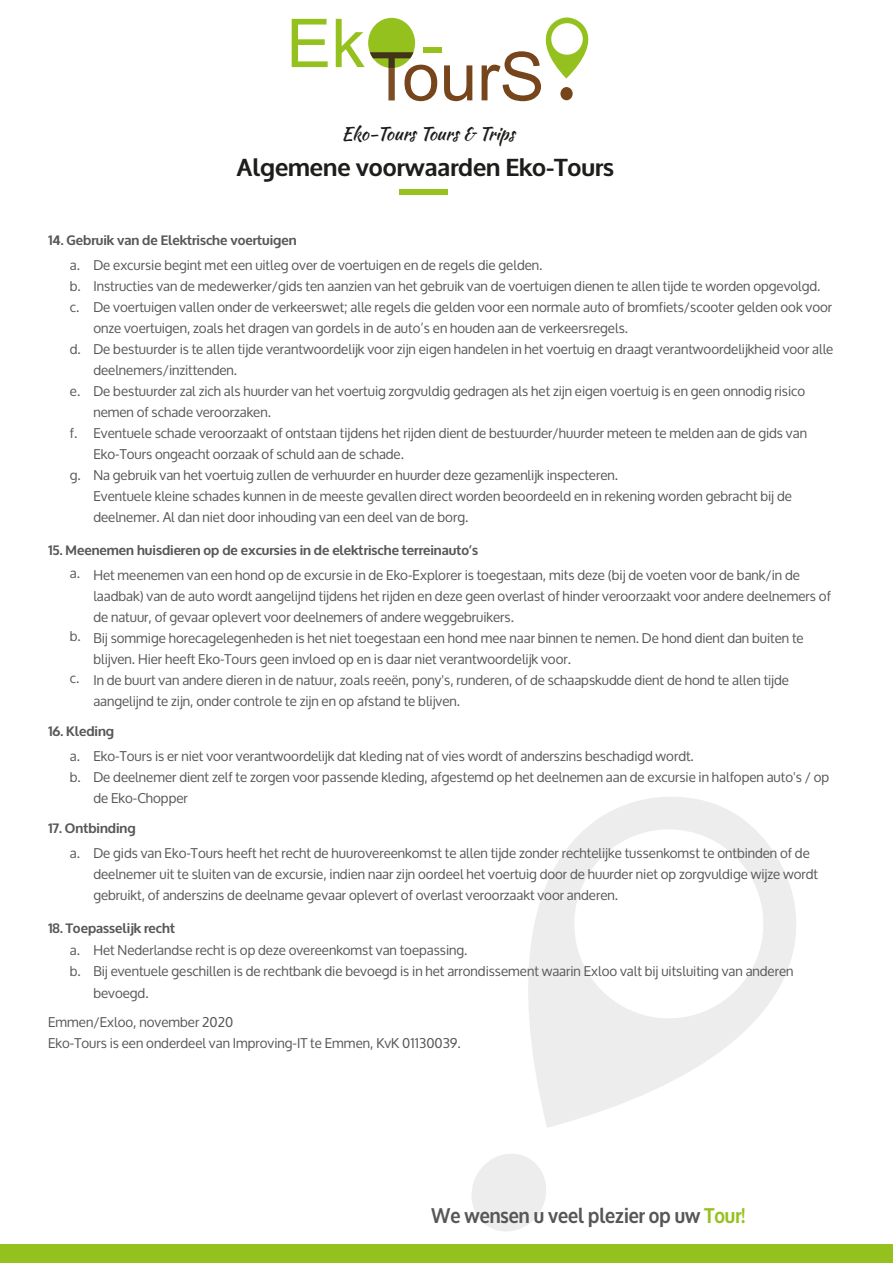
<style>
.page{position:relative;width:893px;height:1263px;background:#fff}
.page>*{position:absolute;margin:0;border:0;box-sizing:border-box;transform-origin:0 0}
.t1{font:700 24.3px "Oxygen";color:#1d1d1b}
.t2{font:700 21px "Oxygen";color:#575756;scale:.88 1}
.t3{font:18px "Kaushan Script";letter-spacing:-.01em;color:#1d1d1b}
.t4{font:13.5px/21px "Oxygen";color:#575756}
.t5{font:700 13.5px "Oxygen";color:#575756}
.s1{color:#95c11f}
</style>
<div class="page">
<svg style="left:528px;top:797px;width:268px;height:331px"></svg>
<svg style="left:472px;top:1154px;width:74px;height:78px"></svg>
<div style="left:399px;top:190px;width:48px;height:5px;background:#95c121"></div>
<svg style="left:292px;top:19px;width:36px;height:48px"></svg>
<div style="left:423px;top:47px;width:18px;height:6px;background:#95c11f"></div>
<svg style="left:444px;top:65px;width:28px;height:36px"></svg>
<svg style="left:482px;top:17px;width:107px;height:84px"></svg>
<svg style="left:336px;top:19px;width:101px;height:82px"></svg>
<div style="left:0;top:1244px;width:893px;height:19px;background:#95c11f"></div>
<h3 class="t3" style="left:341px;top:120px;width:175px">Eko-Tours Tours &amp; Trips</h3>
<h1 class="t1" style="left:237px;top:152px;width:378px">Algemene voorwaarden Eko-Tours</h1>
<p class="t5" style="left:48px;top:231px;width:250px">14. Gebruik van de Elektrische voertuigen</p>
<p class="t4" style="left:70px;top:254px;width:12px;text-align:justify">a. b. c.</p>
<p class="t4" style="left:70px;top:338px;width:12px">d.</p>
<p class="t4" style="left:70px;top:380px;width:12px">e.</p>
<p class="t4" style="left:70px;top:422px;width:9px">f.</p>
<p class="t4" style="left:70px;top:464px;width:12px">g.</p>
<p class="t4" style="left:93px;top:254px;width:742px">De excursie begint met een uitleg over de voertuigen en de regels die gelden.<br>Instructies van de medewerker/gids ten aanzien van het gebruik van de voertuigen dienen te allen tijde te worden opgevolgd.<br>De voertuigen vallen onder de verkeerswet; alle regels die gelden voor een normale auto of bromfiets/scooter gelden ook voor onze voertuigen, zoals het dragen van gordels in de auto’s en houden aan de verkeersregels.<br>De bestuurder is te allen tijde verantwoordelijk voor zijn eigen handelen in het voertuig en draagt verantwoordelijkheid voor alle deelnemers/inzittenden.<br>De bestuurder zal zich als huurder van het voertuig zorgvuldig gedragen als het zijn eigen voertuig is en geen onnodig risico nemen of schade veroorzaken.<br>Eventuele schade veroorzaakt of ontstaan tijdens het rijden dient de bestuurder/huurder meteen te melden aan de gids van Eko-Tours ongeacht oorzaak of schuld aan de schade.<br>Na gebruik van het voertuig zullen de verhuurder en huurder deze gezamenlijk inspecteren.<br>Eventuele kleine schades kunnen in de meeste gevallen direct worden beoordeeld en in rekening worden gebracht bij de deelnemer. Al dan niet door inhouding van een deel van de borg.</p>
<p class="t5" style="left:48px;top:541px;width:431px">15. Meenemen huisdieren op de excursies in de elektrische terreinauto’s</p>
<p class="t4" style="left:70px;top:563px;width:12px">a.</p>
<p class="t4" style="left:93px;top:564px;width:739px">Het meenemen van een hond op de excursie in de Eko-Explorer is toegestaan, mits deze (bij de voeten voor de bank/in de laadbak) van de auto wordt aangelijnd tijdens het rijden en deze geen overlast of hinder veroorzaakt voor andere deelnemers of de natuur, of gevaar oplevert voor deelnemers of andere weggebruikers.<br>Bij sommige horecagelegenheden is het niet toegestaan een hond mee naar binnen te nemen. De hond dient dan buiten te blijven. Hier heeft Eko-Tours geen invloed op en is daar niet verantwoordelijk voor.<br>In de buurt van andere dieren in de natuur, zoals reeën, pony's, runderen, of de schaapskudde dient de hond te allen tijde aangelijnd te zijn, onder controle te zijn en op afstand te blijven.</p>
<p class="t5" style="left:48px;top:723px;width:68px">16. Kleding</p>
<p class="t4" style="left:70px;top:746px;width:12px">a. b.</p>
<p class="t4" style="left:93px;top:746px;width:737px">Eko-Tours is er niet voor verantwoordelijk dat kleding nat of vies wordt of anderszins beschadigd wordt.<br>De deelnemer dient zelf te zorgen voor passende kleding, afgestemd op het deelnemen aan de excursie in halfopen auto's / op de Eko-Chopper</p>
<p class="t5" style="left:48px;top:820px;width:89px">17. Ontbinding</p>
<p class="t4" style="left:93px;top:843px;width:726px;text-indent:-23px">a. De gids van Eko-Tours heeft het recht de huurovereenkomst te allen tijde zonder rechtelijke tussenkomst te ontbinden of de deelnemer uit te sluiten van de excursie, indien naar zijn oordeel het voertuig door de huurder niet op zorgvuldige wijze wordt gebruikt, of anderszins de deelname gevaar oplevert of overlast veroorzaakt voor anderen.</p>
<p class="t5" style="left:48px;top:920px;width:129px">18. Toepasselijk recht</p>
<p class="t4" style="left:70px;top:940px;width:12px">a. b.</p>
<p class="t4" style="left:93px;top:940px;width:702px">Het Nederlandse recht is op deze overeenkomst van toepassing.<br>Bij eventuele geschillen is de rechtbank die bevoegd is in het arrondissement waarin Exloo valt bij uitsluiting van anderen bevoegd.</p>
<p class="t4" style="left:48px;top:1012px;width:414px">Emmen/Exloo, november 2020<br>Eko-Tours is een onderdeel van Improving-IT te Emmen, KvK 01130039.</p>
<p class="t4" style="left:70px;top:626px;width:12px">b.</p>
<p class="t4" style="left:70px;top:668px;width:11px">c.</p>
<h2 class="t2" style="left:432px;top:1203px;width:358px">We wensen u veel plezier op uw <span class="s1">Tour!</span></h2>
</div>
